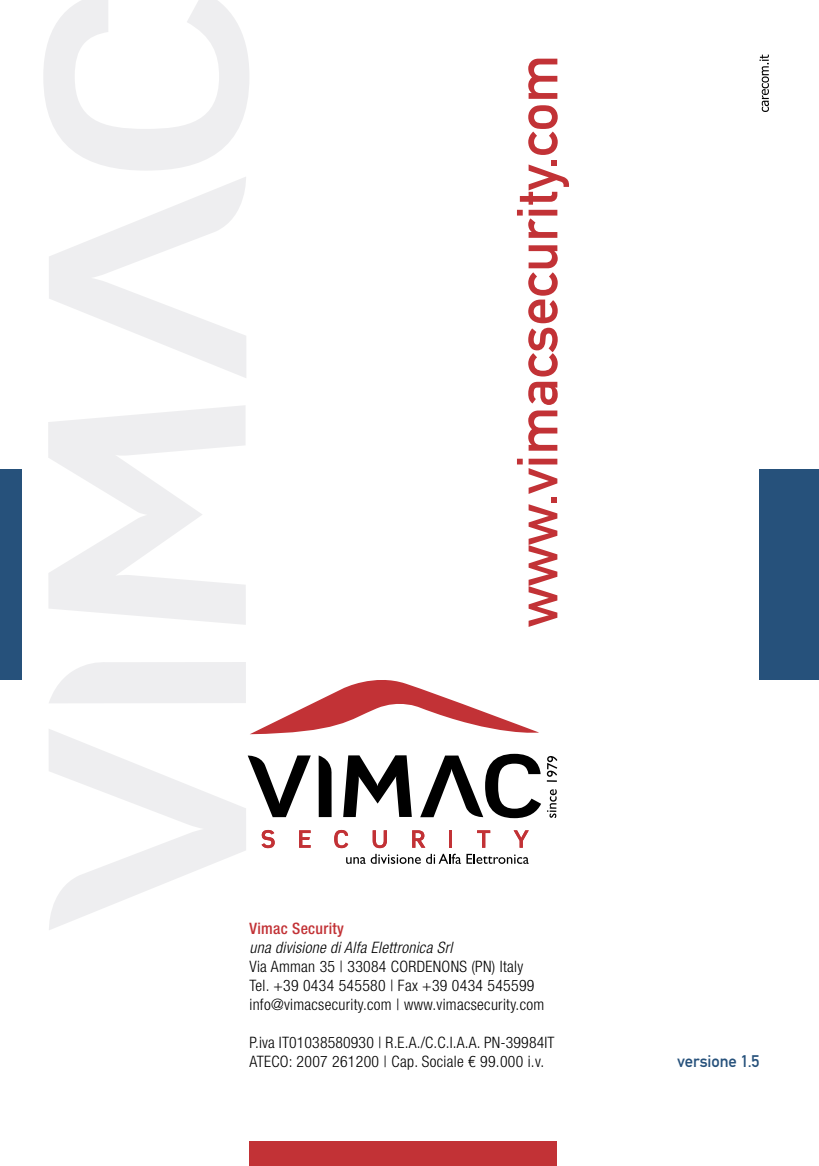
<style>
.page{position:relative;width:819px;height:1166px;background:#fff}
.page>*{position:absolute;margin:0;border:0;box-sizing:border-box;transform-origin:0 0}
.t1{font:56.7px "DIN Mittelschrift Std";color:#c23236}
.t2{font:16.62px "DIN Mittelschrift Std";letter-spacing:-.005em;color:#26517b}
.t3{font:300 condensed 15.75px/18.9px "Helvetica Neue LT Std";letter-spacing:.02em;color:#000}
.t4{font:italic 300 condensed 15.75px "Helvetica Neue LT Std";letter-spacing:.02em;color:#000}
.t5{font:500 condensed 15.75px "Helvetica Neue LT Std";letter-spacing:.02em;color:#c23236}
</style>
<div class="page">
<div style="left:0;top:469px;width:22px;height:211px;background:#26517b"></div>
<svg style="left:49px;top:737px;width:197px;height:193px"></svg>
<svg style="left:48px;top:405px;width:198px;height:220px;fill:#eeeef0"></svg>
<svg style="left:43px;top:0;width:206px;height:171px"></svg>
<svg style="left:49px;top:177px;width:197px;height:201px"></svg>
<div style="left:759px;top:469px;width:60px;height:211px;background:#26517b"></div>
<div style="left:249px;top:1141px;width:308px;height:25px;background:#c23236"></div>
<svg style="left:759px;top:55px;width:10px;height:57px"></svg>
<svg style="left:248px;top:755px;width:63px;height:62px"></svg>
<svg style="left:318px;top:755px;width:14px;height:62px"></svg>
<svg style="left:343px;top:755px;width:69px;height:62px"></svg>
<svg style="left:49px;top:662px;width:490px;height:75px"></svg>
<svg style="left:261px;top:830px;width:14px;height:18px"></svg>
<svg style="left:299px;top:830px;width:11px;height:18px"></svg>
<svg style="left:334px;top:830px;width:14px;height:18px"></svg>
<svg style="left:372px;top:830px;width:15px;height:18px"></svg>
<svg style="left:412px;top:830px;width:13px;height:18px"></svg>
<hr style="left:449px;top:830px;width:3px;height:18px;background:#c23236">
<svg style="left:477px;top:830px;width:13px;height:18px"></svg>
<svg style="left:513px;top:830px;width:15px;height:18px"></svg>
<svg style="left:420px;top:754px;width:137px;height:64px"></svg>
<svg style="left:346px;top:854px;width:182px;height:10px"></svg>
<h1 class="t1" style="left:504px;top:627px;width:574px;rotate:-90deg">www.vimacsecurity.com</h1>
<p class="t5" style="left:249px;top:919px;width:96px">Vimac Security</p>
<p class="t4" style="left:249px;top:939px;width:204px">una divisione di Alfa Elettronica Srl</p>
<p class="t3" style="left:249px;top:957px;width:296px">Via Amman 35 | 33084 CORDENONS (PN) Italy<br>Tel. +39 0434 545580 | Fax +39 0434 545599 info@vimacsecurity.com | www.vimacsecurity.com</p>
<p class="t3" style="left:249px;top:1032px;width:306px">P.iva IT01038580930 | R.E.A./C.C.I.A.A. PN-39984IT<br>ATECO: 2007 261200 | Cap. Sociale € 99.000 i.v.</p>
<p class="t2" style="left:677px;top:1051px;width:83px">versione 1.5</p>
</div>
